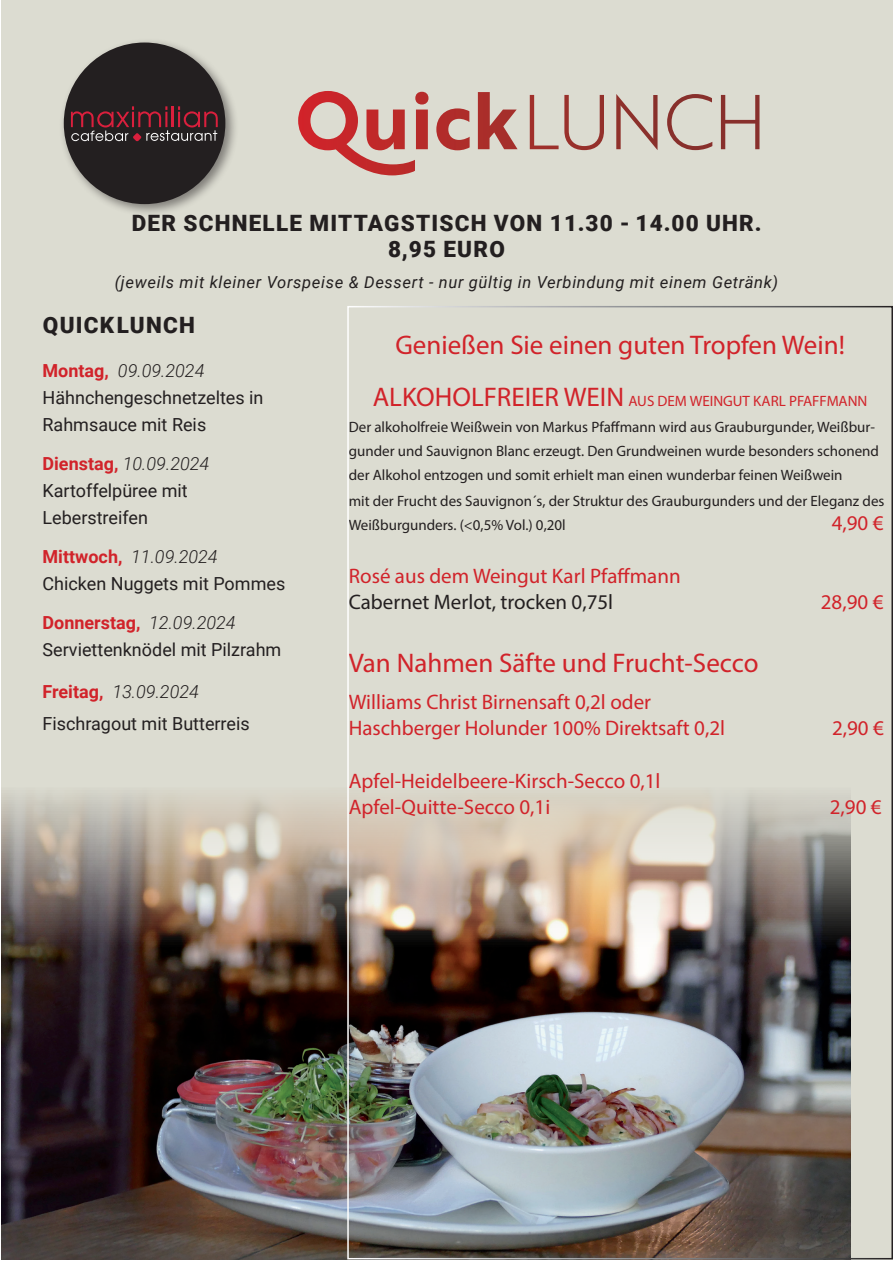
<style>
.page{position:relative;width:893px;height:1263px;background:#fff}
.page>*{position:absolute;margin:0;border:0;box-sizing:border-box;transform-origin:0 0}
.t1{font:27px "Myriad Pro";color:#d1232a}
.t2{font:900 22.5px/26.1px "Roboto";letter-spacing:.055em;color:#231f20;text-align:center}
.t3{font:21px/26.1px "Myriad Pro";color:#d1232a}
.t4{font:21px "Myriad Pro";color:#231f20}
.t5{font:18px/27px "Roboto";color:#231f20}
.t6{font:italic 16.5px "Roboto";letter-spacing:.04em;color:#231f20}
.t7{font:15px/24px "Myriad Pro";color:#231f20}
.s1{font-weight:700;color:#d1232a}
.s2{font-weight:300;font-style:italic}
.s3{font-size:27px;color:#d1232a}
.s4{color:#d1232a}
</style>
<div class="page">
<div style="left:1px;top:0;width:892px;height:1259px;background:#dcdcd1"></div>
<img style="left:1px;top:793px;width:850px;height:466px">
<div style="left:59px;top:38px;width:180px;height:180px;background:#231f20;opacity:.5"></div>
<div style="left:64px;top:43px;width:161px;height:161px;background:#231f20;border-radius:50%"></div>
<svg style="left:71px;top:106px;width:147px;height:35px"></svg>
<svg style="left:298px;top:91px;width:461px;height:84px"></svg>
<h2 class="t2" style="left:132px;top:209px;width:631px">DER SCHNELLE MITTAGSTISCH VON 11.30 - 14.00 UHR.<br>8,95 EURO</h2>
<p class="t6" style="left:115px;top:270px;width:665px">(jeweils mit kleiner Vorspeise &amp; Dessert - nur gültig in Verbindung mit einem Getränk)</p>
<h2 class="t2" style="left:43px;top:311px;width:153px">QUICKLUNCH</h2>
<p class="t5" style="left:43px;top:356px;width:223px"><span class="s1">Montag,</span> <span class="s2">09.09.2024<br></span>Hähnchengeschnetzeltes in<br>Rahmsauce mit Reis</p>
<p class="t5" style="left:43px;top:449px;width:168px"><span class="s1">Dienstag,</span> <span class="s2">10.09.2024<br></span>Kartoffelpüree mit<br>Leberstreifen</p>
<p class="t5" style="left:43px;top:542px;width:244px"><span class="s1">Mittwoch,</span> <span class="s2">11.09.2024<br></span>Chicken Nuggets mit Pommes</p>
<p class="t5" style="left:43px;top:608px;width:240px"><span class="s1">Donnerstag,</span> <span class="s2">12.09.2024<br></span>Serviettenknödel mit Pilzrahm</p>
<p class="t5" style="left:43px;top:675px;width:209px;line-height:32.1px"><span class="s1">Freitag,</span> <span class="s2">13.09.2024<br></span>Fischragout mit Butterreis</p>
<h1 class="t1" style="left:395px;top:328px;width:451px">Genießen Sie einen guten Tropfen Wein!</h1>
<p class="t7" style="left:349px;top:388px;width:528px;line-height:26.1px;text-indent:24px"><span class="s3">ALKOHOLFREIER WEIN</span> <span class="s4">AUS DEM WEINGUT KARL PFAFFMANN<br></span>Der alkoholfreie Weißwein von Markus Pfaffmann wird aus Grauburgunder, Weißbur-</p>
<p class="t7" style="left:349px;top:439px;width:532px">gunder und Sauvignon Blanc erzeugt. Den Grundweinen wurde besonders schonend der Alkohol entzogen und somit erhielt man einen wunderbar feinen Weißwein</p>
<p class="t7" style="left:349px;top:489px;width:537px">mit der Frucht des Sauvignon´s, der Struktur des Grauburgunders und der Eleganz des<br>Weißburgunders. (&lt;0,5% Vol.) 0,20l</p>
<h3 class="t3" style="left:832px;top:510px;width:53px">4,90 €</h3>
<h3 class="t3" style="left:349px;top:562px;width:333px">Rosé aus dem Weingut Karl Pfaffmann</h3>
<h3 class="t4" style="left:349px;top:589px;width:266px">Cabernet Merlot, trocken 0,75l</h3>
<h3 class="t3" style="left:821px;top:588px;width:64px">28,90 €</h3>
<h1 class="t1" style="left:349px;top:646px;width:411px">Van Nahmen Säfte und Frucht-Secco</h1>
<h3 class="t3" style="left:349px;top:689px;width:378px">Williams Christ Birnensaft 0,2l oder<br>Haschberger Holunder 100% Direktsaft 0,2l</h3>
<h3 class="t3" style="left:349px;top:767px;width:313px">Apfel-Heidelbeere-Kirsch-Secco 0,1l<br>Apfel-Quitte-Secco 0,1i</h3>
<h3 class="t3" style="left:832px;top:715px;width:53px">2,90 €</h3>
<h3 class="t3" style="left:830px;top:793px;width:53px">2,90 €</h3>
</div>
